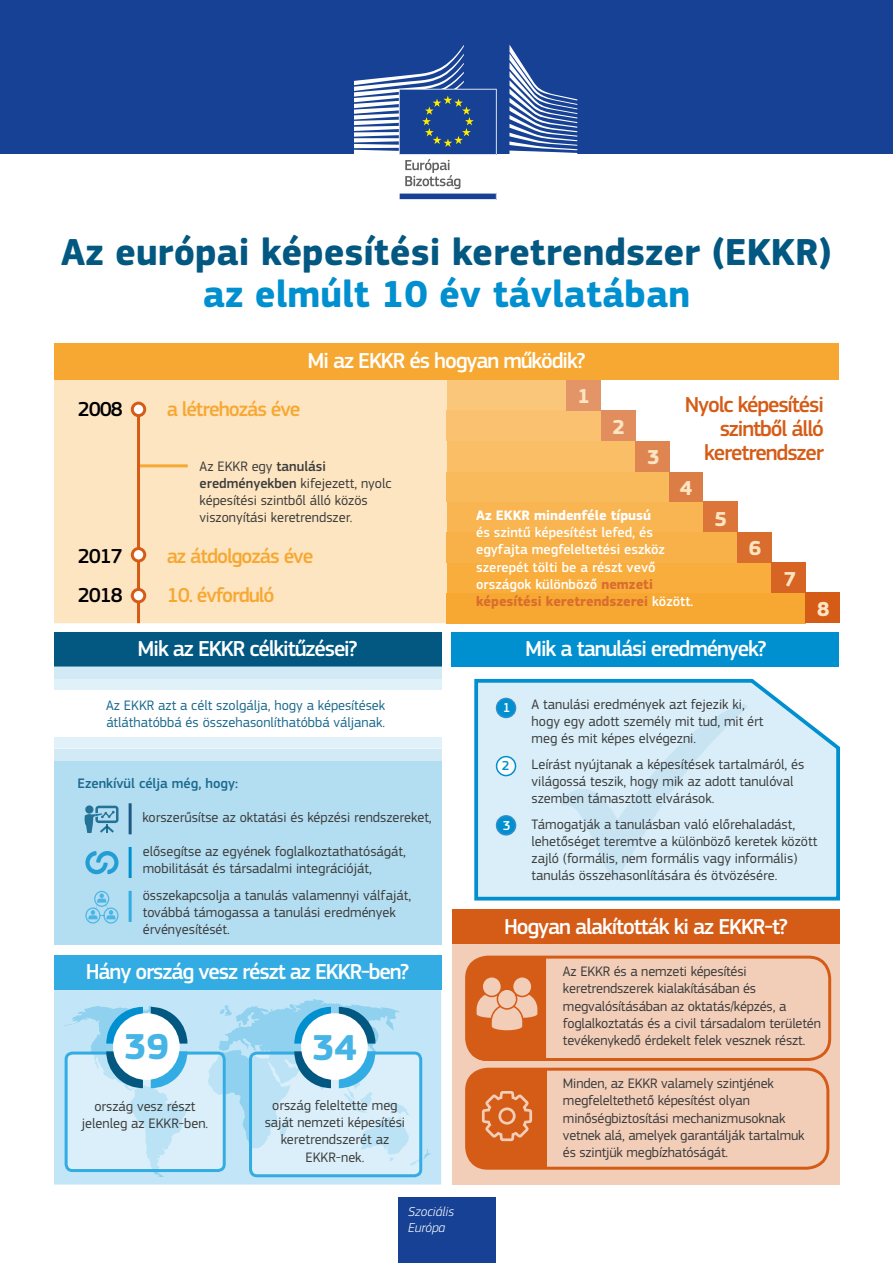
<style>
.page{position:relative;width:893px;height:1263px;background:#fff}
.page>*{position:absolute;margin:0;border:0;box-sizing:border-box;transform-origin:0 0}
.t1{font:700 39px/42px "EC Square Sans Pro";color:#025881;text-align:center}
.Map_numbers{font:700 37.5px "EC Square Sans Pro";color:#47b4e6}
.t2{font:500 22.5px "EC Square Sans Pro";letter-spacing:-.05em;color:#fff}
.t3{font:500 22.5px/24px "EC Square Sans Pro";letter-spacing:-.05em;color:#d55c17;text-align:right}
.Timeline_headings{font:500 21px "EC Square Sans Pro";letter-spacing:-.05em;color:#f7a833}
.Timeline_headings-2{font:500 21px "EC Square Sans Pro";letter-spacing:-.05em;color:#000}
.Level_numbers{font:700 21px "EC Square Sans Pro";color:#fde5c2}
.Body_text{font:14.25px/17.1px "EC Square Sans Pro";color:#3c3c3b}
.Body_text-2{font:500 14.25px/17.1px "EC Square Sans Pro";color:#fff}
.Body_text-3{font:14.25px/17.1px "EC Square Sans Pro";color:#1b698e}
.Body_text-4{font:500 14.25px "EC Square Sans Pro";color:#1b698e}
.t4{font:italic 300 13.5px/16.2px "EC Square Sans Pro";color:#fff}
.Bullet_numbers{font:500 13.5px "EC Square Sans Pro";color:#fff}
.t5{font:500 13.5px "EC Square Sans Pro";color:#008fcf}
.s1{color:#008fcf}
.s2{font-weight:500}
.s3{font-weight:700}
.s4{font-weight:700;color:#d96d2e}
</style>
<div class="page">
<div style="left:0;top:0;width:893px;height:154px;background:#164194"></div>
<div style="left:399px;top:1198px;width:97px;height:65px;background:#164194"></div>
<svg style="left:509px;top:45px;width:68px;height:109px"></svg>
<svg style="left:354px;top:45px;width:143px;height:155px"></svg>
<div style="left:54px;top:379px;width:394px;height:244px;background:#fde5c2"></div>
<div style="left:447px;top:380px;width:120px;height:30px;background:#fac77a"></div>
<div style="left:447px;top:501px;width:274px;height:31px;background:#f9b552"></div>
<div style="left:447px;top:441px;width:197px;height:31px;background:#f9be66"></div>
<div style="left:447px;top:562px;width:351px;height:31px;background:#f8ad3d"></div>
<div style="left:447px;top:410px;width:158px;height:31px;background:#fac270"></div>
<div style="left:447px;top:532px;width:312px;height:30px;background:#f8b148"></div>
<div style="left:447px;top:472px;width:235px;height:29px;background:#f9ba5c"></div>
<div style="left:447px;top:593px;width:359px;height:30px;background:#f7a833"></div>
<hr style="left:137px;top:464px;width:51px;height:3px;background:#f7a833">
<div style="left:601px;top:410px;width:34px;height:31px;background:#e18d5d"></div>
<div style="left:635px;top:441px;width:34px;height:31px;background:#df8551"></div>
<div style="left:669px;top:472px;width:34px;height:29px;background:#dd7d46"></div>
<div style="left:703px;top:501px;width:34px;height:31px;background:#db753a"></div>
<div style="left:738px;top:532px;width:34px;height:30px;background:#d96d2e"></div>
<div style="left:772px;top:562px;width:34px;height:31px;background:#d76423"></div>
<div style="left:806px;top:593px;width:34px;height:30px;background:#d55c17"></div>
<div style="left:566px;top:380px;width:35px;height:31px;background:#e49568"></div>
<hr style="left:137px;top:416px;width:3px;height:207px;background:#d55c17">
<div style="left:132px;top:403px;width:13px;height:13px;background:#fff;border-radius:50%"></div>
<div style="left:131px;top:402px;width:15px;height:15px;border:3px solid #d55c17;border-radius:50%"></div>
<div style="left:132px;top:548px;width:13px;height:13px;background:#fff;border-radius:50%"></div>
<div style="left:131px;top:547px;width:15px;height:15px;border:3px solid #d55c17;border-radius:50%"></div>
<div style="left:132px;top:589px;width:13px;height:13px;background:#fff;border-radius:50%"></div>
<div style="left:131px;top:588px;width:15px;height:15px;border:3px solid #d55c17;border-radius:50%"></div>
<div style="left:54px;top:343px;width:785px;height:37px;background:#f7a833"></div>
<div style="left:54px;top:632px;width:387px;height:313px;background:#b3ddf1"></div>
<div style="left:54px;top:632px;width:387px;height:34px;background:#025881"></div>
<div style="left:54px;top:679px;width:387px;height:12px;background:#e0f1f9"></div>
<div style="left:54px;top:666px;width:387px;height:13px;background:#d1eaf6"></div>
<div style="left:54px;top:691px;width:387px;height:46px;background:#fff"></div>
<hr style="left:129px;top:803px;width:3px;height:31px;background:#1b5a84">
<hr style="left:129px;top:847px;width:3px;height:31px;background:#008fcf">
<hr style="left:129px;top:891px;width:3px;height:31px;background:#33ace3">
<div style="left:54px;top:736px;width:387px;height:13px;background:#e0f1f9"></div>
<div style="left:54px;top:749px;width:387px;height:12px;background:#d1eaf6"></div>
<svg style="left:85px;top:851px;width:34px;height:23px"></svg>
<svg style="left:85px;top:891px;width:34px;height:32px"></svg>
<svg style="left:84px;top:806px;width:35px;height:27px"></svg>
<div style="left:452px;top:632px;width:387px;height:34px;background:#008fcf"></div>
<svg style="left:474px;top:679px;width:366px;height:222px;background:#c1e3f3"></svg>
<svg style="left:561px;top:678px;width:267px;height:201px;background:#d4ebf6"></svg>
<div style="left:497px;top:698px;width:18px;height:19px;background:#008fcf;border-radius:50%"></div>
<div style="left:496px;top:698px;width:20px;height:20px;border:2px solid #308ecd;border-radius:50%"></div>
<div style="left:497px;top:757px;width:18px;height:18px;background:#fafbfc;border-radius:9px"></div>
<div style="left:496px;top:756px;width:20px;height:20px;border:2px solid #008fcf;border-radius:50%"></div>
<div style="left:497px;top:816px;width:18px;height:19px;background:#008fcf;border-radius:50%"></div>
<div style="left:496px;top:815px;width:20px;height:20px;border:2px solid #308ecd;border-radius:50%"></div>
<div style="left:54px;top:990px;width:387px;height:194px;background:#c2e6f7"></div>
<div style="left:54px;top:956px;width:387px;height:34px;background:#33ace3"></div>
<div style="left:251px;top:1053px;width:171px;height:122px;background:#daeffa;border-radius:6px"></div>
<div style="left:67px;top:1053px;width:159px;height:117px;background:#daeffa;border-radius:6px"></div>
<svg style="left:64px;top:1006px;width:123px;height:171px"></svg>
<div style="left:113px;top:1013px;width:67px;height:67px;background:#fff;border-radius:50%"></div>
<div style="left:249px;top:1051px;width:173px;height:126px;border:3px solid #33ace3;border-radius:6px"></div>
<svg style="left:208px;top:999px;width:223px;height:166px"></svg>
<div style="left:301px;top:1013px;width:67px;height:67px;background:#fff;border-radius:50%"></div>
<div style="left:452px;top:910px;width:387px;height:274px;background:#f2ceb9"></div>
<div style="left:465px;top:955px;width:366px;height:106px;border:3px solid #d55c17;border-radius:21px"></div>
<div style="left:465px;top:1068px;width:364px;height:102px;border:3px solid #d55c17;border-radius:21px"></div>
<div style="left:452px;top:910px;width:387px;height:34px;background:#d55c17"></div>
<svg style="left:467px;top:957px;width:79px;height:104px"></svg>
<svg style="left:467px;top:1069px;width:80px;height:99px;background:#d76626"></svg>
<h1 class="t1" style="left:61px;top:233px;width:772px">Az európai képesítési keretrendszer (EKKR) <span class="s1">az elmúlt 10 év távlatában</span></h1>
<h2 class="t2" style="left:307px;top:347px;width:279px">Mi az EKKR és hogyan működik?</h2>
<p class="Timeline_headings-2" style="left:78px;top:397px;width:47px">2008</p>
<p class="Timeline_headings" style="left:167px;top:397px;width:135px">a létrehozás éve</p>
<p class="Body_text" style="left:200px;top:458px;width:193px">Az EKKR egy <span class="s2">tanulási eredményekben</span> kifejezett, nyolc képesítési szintből álló közös viszonyítási keretrendszer.</p>
<p class="Timeline_headings-2" style="left:78px;top:543px;width:47px">2017</p>
<p class="Timeline_headings" style="left:167px;top:543px;width:148px">az átdolgozás éve</p>
<p class="Timeline_headings-2" style="left:78px;top:582px;width:47px">2018</p>
<p class="Timeline_headings" style="left:167px;top:582px;width:109px">10. évforduló</p>
<h2 class="t2" style="left:138px;top:635px;width:221px">Mik az EKKR célkitűzései?</h2>
<p class="Body_text-3" style="left:106px;top:697px;width:281px">Az EKKR azt a célt szolgálja, hogy a képesítések átláthatóbbá és összehasonlíthatóbbá váljanak.</p>
<p class="Body_text-4" style="left:77px;top:775px;width:162px">Ezenkívül célja még, hogy:</p>
<p class="Body_text" style="left:142px;top:808px;width:291px">korszerűsítse az oktatási és képzési rendszereket,</p>
<p class="Body_text" style="left:143px;top:843px;width:265px">elősegítse az egyének foglalkoztathatóságát, mobilitását és társadalmi integrációját,</p>
<p class="Body_text" style="left:143px;top:887px;width:270px">összekapcsolja a tanulás valamennyi válfaját, továbbá támogassa a tanulási eredmények érvényesítését.</p>
<h2 class="t2" style="left:86px;top:959px;width:325px">Hány ország vesz részt az EKKR-ben?</h2>
<p class="Map_numbers" style="left:124px;top:1024px;width:46px">39</p>
<p class="Body_text" style="left:82px;top:1098px;width:128px;text-align:center">ország vesz részt jelenleg az EKKR-ben.</p>
<p class="Map_numbers" style="left:312px;top:1025px;width:46px">34</p>
<p class="Body_text" style="left:265px;top:1097px;width:142px;text-align:center">ország feleltette meg saját nemzeti képesítési keretrendszerét az<br>EKKR-nek.</p>
<p class="t4" style="left:408px;top:1203px;width:47px">Szociális<br>Európa</p>
<p class="Level_numbers" style="left:577px;top:383px;width:14px">1</p>
<p class="Level_numbers" style="left:612px;top:414px;width:14px">2</p>
<p class="Level_numbers" style="left:647px;top:445px;width:14px">3</p>
<h2 class="t3" style="left:685px;top:393px;width:141px">Nyolc képesítési szintből álló keretrendszer</h2>
<p class="Level_numbers" style="left:680px;top:475px;width:14px">4</p>
<p class="Body_text-2" style="left:476px;top:507px;width:219px"><span class="s3">Az EKKR mindenféle típusú<br></span>és szintű képesítést lefed, és egyfajta megfeleltetési eszköz szerepét tölti be a részt vevő országok különböző <span class="s4">nemzeti képesítési keretrendszerei</span> között.</p>
<p class="Level_numbers" style="left:714px;top:506px;width:14px">5</p>
<p class="Level_numbers" style="left:749px;top:536px;width:14px">6</p>
<p class="Level_numbers" style="left:784px;top:567px;width:14px">7</p>
<p class="Level_numbers" style="left:817px;top:596px;width:14px">8</p>
<p class="Bullet_numbers" style="left:503px;top:700px;width:9px">1</p>
<p class="t5" style="left:502px;top:757px;width:9px">2</p>
<p class="Bullet_numbers" style="left:503px;top:817px;width:9px">3</p>
<h2 class="t2" style="left:525px;top:635px;width:243px">Mik a tanulási eredmények?</h2>
<p class="Body_text" style="left:532px;top:696px;width:233px">A tanulási eredmények azt fejezik ki, hogy egy adott személy mit tud, mit ért meg és mit képes elvégezni.</p>
<p class="Body_text" style="left:532px;top:756px;width:274px">Leírást nyújtanak a képesítések tartalmáról, és világossá teszik, hogy mik az adott tanulóval szemben támasztott elvárások.</p>
<p class="Body_text" style="left:532px;top:816px;width:287px">Támogatják a tanulásban való előrehaladást, lehetőséget teremtve a különböző keretek között zajló (formális, nem formális vagy informális) tanulás összehasonlítására és ötvözésére.</p>
<h2 class="t2" style="left:504px;top:913px;width:285px">Hogyan alakították ki az EKKR-t?</h2>
<p class="Body_text" style="left:563px;top:963px;width:259px">Az EKKR és a nemzeti képesítési keretrendszerek kialakításában és megvalósításában az oktatás/képzés, a foglalkoztatás és a civil társadalom területén tevékenykedő érdekelt felek vesznek részt.</p>
<p class="Body_text" style="left:563px;top:1075px;width:243px">Minden, az EKKR valamely szintjének megfeleltethető képesítést olyan minőségbiztosítási mechanizmusoknak vetnek alá, amelyek garantálják tartalmuk és szintjük megbízhatóságát.</p>
</div>
